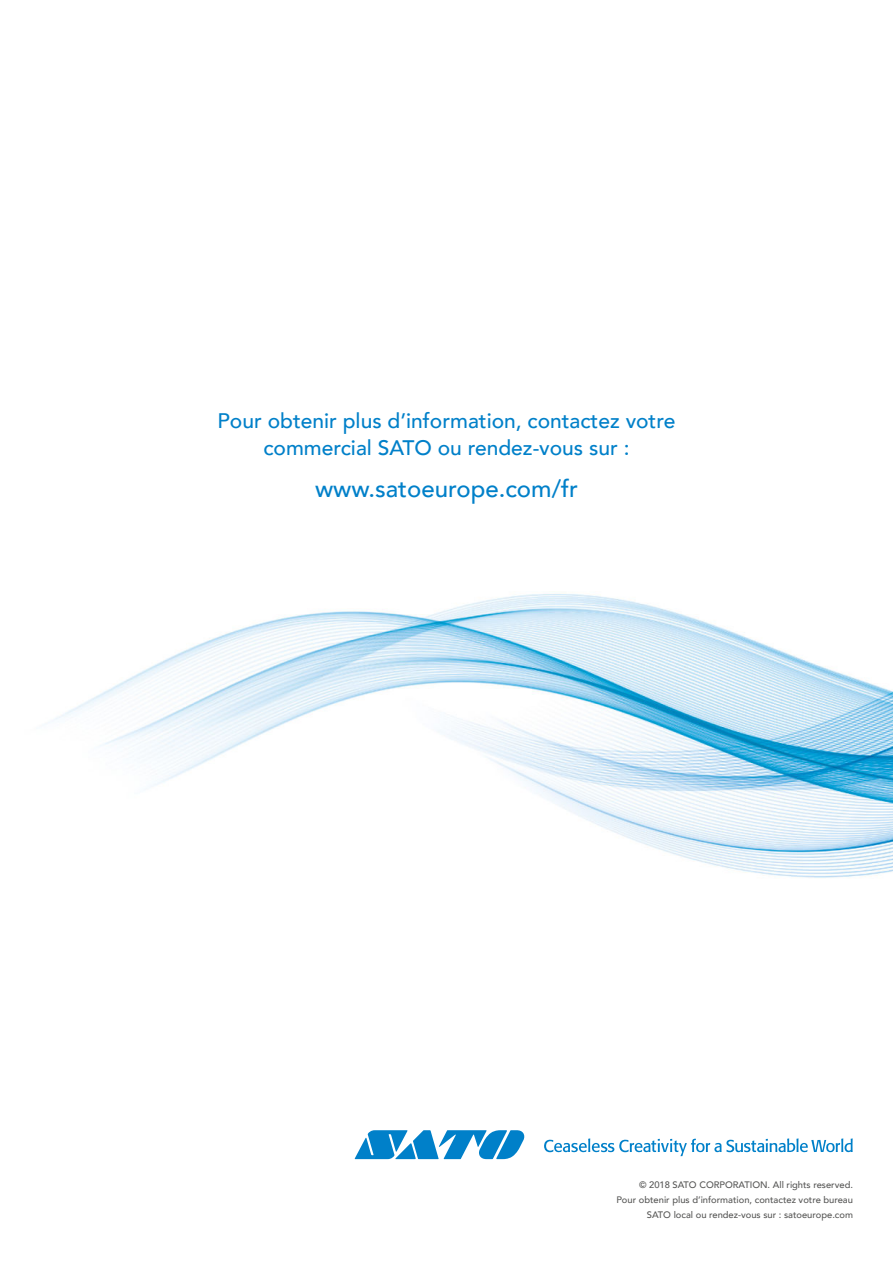
<style>
.page{position:relative;width:893px;height:1263px;background:#fff}
.page>*{position:absolute;margin:0;border:0;box-sizing:border-box;transform-origin:0 0}
.t1{font:500 24px "Avenir";color:#0080c9}
.t2{font:500 21px/27px "Avenir";color:#0080c9;text-align:center}
.t3{font:500 9.3px/15px "Avenir";color:#575756;text-align:right}
</style>
<div class="page">
<img style="left:48px;top:594px;width:845px;height:284px">
<svg style="left:355px;top:1130px;width:170px;height:29px"></svg>
<svg style="left:544px;top:1138px;width:309px;height:18px"></svg>
<h2 class="t2" style="left:217px;top:406px;width:459px">Pour obtenir plus d’information, contactez votre commercial SATO ou rendez-vous sur :</h2>
<h1 class="t1" style="left:315px;top:468px;width:264px">www.satoeurope.com/fr</h1>
<p class="t3" style="left:616px;top:1177px;width:238px">© 2018 SATO CORPORATION. All rights reserved.<br>Pour obtenir plus d’information, contactez votre bureau<br>SATO local ou rendez-vous sur : satoeurope.com</p>
</div>
